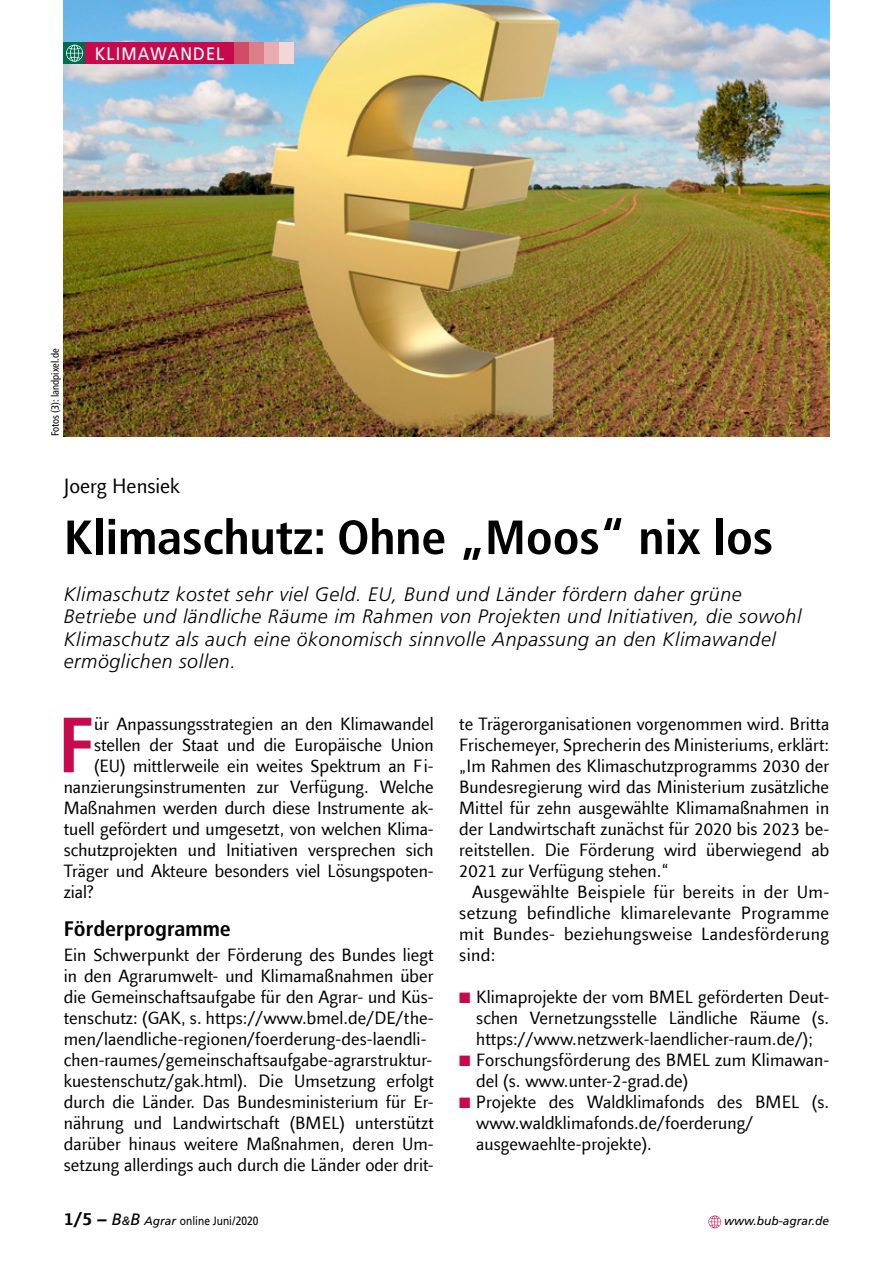
<style>
.page{position:relative;width:893px;height:1263px;background:#fff}
.page>*{position:absolute;margin:0;border:0;box-sizing:border-box;transform-origin:0 0}
.t1{font:700 condensed 78.15px "Frutiger LT Std";color:#c60a4b}
.t2{font:700 condensed 48px "Frutiger";letter-spacing:-.005em;color:#000;scale:1.05 1}
.t3{font:700 condensed 21px "Frutiger";color:#000;scale:1.05 1}
.t4{font:21px "Finnegan LT Com";color:#000}
.t5{font:italic 300 19.5px/22.5px "Frutiger";letter-spacing:.03em;color:#000}
.t6{font:18px/21px "Finnegan LT Com";letter-spacing:.005em;color:#000}
.t7{font:18px "Frutiger";letter-spacing:.07em;color:#fff;scale:.9 1}
.t8{font:12px "Frutiger";color:#000;scale:.85 1}
.t9{font:italic 12px "Frutiger";color:#000}
.t10{font:condensed 10.5px "Frutiger LT Std";color:#000}
.s1{color:#c60a4b}
.s2{font-family:"Finnegan LT Com";font-weight:700;font-size:18px}
.s3{font-style:italic;font-size:16.5px}
.s4{font-style:italic}
</style>
<div class="page">
<img style="left:64px;top:0;width:765px;height:436px">
<svg style="left:708px;top:1215px;width:13px;height:13px"></svg>
<div style="left:64px;top:43px;width:21px;height:21px;background:#006c4d"></div>
<svg style="left:66px;top:45px;width:17px;height:17px"></svg>
<div style="left:203px;top:43px;width:90px;height:21px;background:#f3d6d7"></div>
<div style="left:203px;top:43px;width:76px;height:21px;background:#e7abb0"></div>
<div style="left:203px;top:43px;width:61px;height:21px;background:#dc7d89"></div>
<div style="left:203px;top:43px;width:46px;height:21px;background:#d04c67"></div>
<div style="left:85px;top:43px;width:149px;height:21px;background:#c60a4b"></div>
<p class="t7" style="left:95px;top:43px;width:145px">KLIMAWANDEL</p>
<p class="t10" style="left:49px;top:436px;width:89px;rotate:-90deg">Fotos (3): landpixel.de</p>
<p class="t4" style="left:64px;top:473px;width:118px">Joerg Hensiek</p>
<h2 class="t2" style="left:64px;top:509px;width:677px">Klimaschutz: Ohne „Moos“ nix los</h2>
<p class="t5" style="left:64px;top:583px;width:739px">Klimaschutz kostet sehr viel Geld. EU, Bund und Länder fördern daher grüne Betriebe und ländliche Räume im Rahmen von Projekten und Initiativen, die sowohl Klimaschutz als auch eine ökonomisch sinnvolle Anpassung an den Klimawandel ermöglichen sollen.</p>
<h1 class="t1" style="left:58px;top:699px;width:38px">F</h1>
<p class="t6" style="left:94px;top:714px;width:341px">ür Anpassungsstrategien an den Klimawandel</p>
<p class="t6" style="left:94px;top:735px;width:341px">stellen der Staat und die Europäische Union</p>
<p class="t6" style="left:94px;top:756px;width:341px">(EU) mittlerweile ein weites Spektrum an Fi-</p>
<p class="t6" style="left:64px;top:777px;width:371px">nanzierungsinstrumenten zur Verfügung. Welche</p>
<p class="t6" style="left:64px;top:798px;width:371px">Maßnahmen werden durch diese Instrumente ak-</p>
<p class="t6" style="left:64px;top:819px;width:371px">tuell gefördert und umgesetzt, von welchen Klima-</p>
<p class="t6" style="left:64px;top:840px;width:371px">schutzprojekten und Initiativen versprechen sich</p>
<p class="t6" style="left:64px;top:861px;width:371px">Träger und Akteure besonders viel Lösungspoten-</p>
<p class="t6" style="left:64px;top:882px;width:31px">zial?</p>
<p class="t3" style="left:64px;top:916px;width:161px">Förderprogramme</p>
<p class="t6" style="left:64px;top:945px;width:371px">Ein Schwerpunkt der Förderung des Bundes liegt in den Agrarumwelt- und Klimamaßnahmen über die Gemeinschaftsaufgabe für den Agrar- und Küs&shy;tenschutz: (GAK, s. https://www.bmel.de/DE/the&shy;men/laendliche-regionen/foerderung-des-laendli&shy;chen-raumes/gemeinschaftsaufgabe-agrarstruktur&shy;kuestenschutz/gak.html). Die Umsetzung erfolgt durch die Länder. Das Bundesministerium für Er&shy;nährung und Landwirtschaft (BMEL) unterstützt darüber hinaus weitere Maßnahmen, deren Um&shy;setzung allerdings auch durch die Länder oder drit-</p>
<p class="t6" style="left:459px;top:714px;width:371px;text-align:justify">te Trägerorganisationen vorgenommen wird. Britta Frischemeyer, Sprecherin des Ministeriums, erklärt: „Im Rahmen des Klimaschutzprogramms 2030 der Bundesregierung wird das Ministerium zusätzliche Mittel für zehn ausgewählte Klimamaßnahmen in der Landwirtschaft zunächst für 2020 bis 2023 be&shy;reitstellen. Die Förderung wird überwiegend ab 2021 zur Verfügung stehen.“</p>
<p class="t6" style="left:459px;top:882px;width:371px;text-align:justify;text-indent:13px">Ausgewählte Beispiele für bereits in der Um&shy;setzung befindliche klimarelevante Programme mit Bundes- beziehungsweise Landesförderung sind:</p>
<p class="t6" style="left:476px;top:987px;width:354px;text-align:justify;text-indent:-17px"><span class="s1">■</span> Klimaprojekte der vom BMEL geförderten Deut&shy;schen Vernetzungsstelle Ländliche Räume (s. https://www.netzwerk-laendlicher-raum.de/);</p>
<p class="t6" style="left:476px;top:1050px;width:354px;text-indent:-17px"><span class="s1">■</span> Forschungsförderung des BMEL zum Klimawan&shy;del (s. www.unter-2-grad.de)</p>
<p class="t6" style="left:476px;top:1092px;width:354px;text-indent:-17px"><span class="s1">■</span> Projekte des Waldklimafonds des BMEL (s. www.waldklimafonds.de/foerderung/ ausgewaehlte-projekte).</p>
<p class="t8" style="left:64px;top:1214px;width:231px"><span class="s2">1/5 –</span> <span class="s3">B</span><span class="s4">&amp;</span><span class="s3">B</span> <span class="s4">Agrar</span> online Juni/2020</p>
<p class="t9" style="left:724px;top:1214px;width:106px">www.bub-agrar.de</p>
</div>
